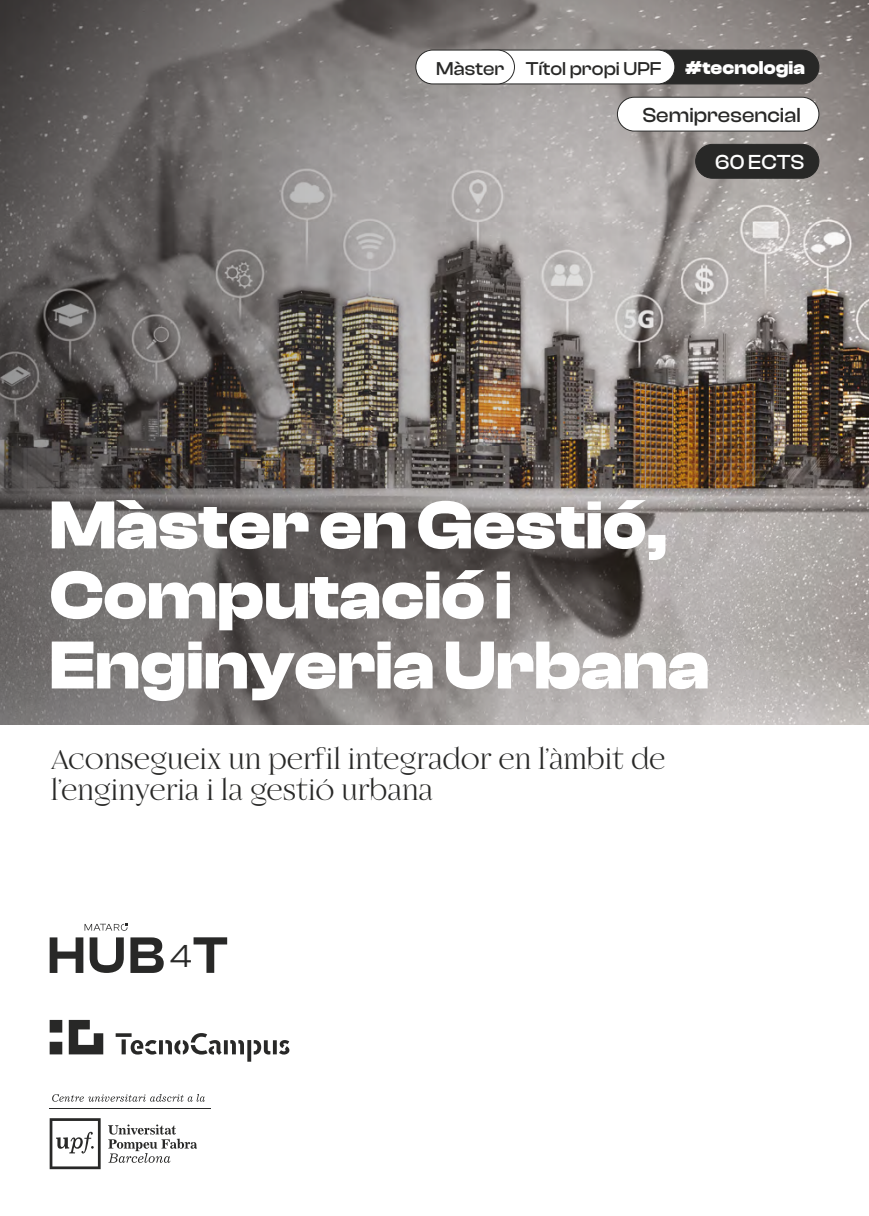
<style>
.page{position:relative;width:869px;height:1216px;background:#fff}
.page>*{position:absolute;margin:0;border:0;box-sizing:border-box;transform-origin:0 0}
.t1{font:700 70px/70px "Clash Display";color:#fff}
.t2{font:32.9px "Clash Display";color:#282827}
.t3{font:31.5px/31.5px "Fogtwo No 5";color:#282827}
.t4{font:500 21px "Clash Display";letter-spacing:.005em;color:#282827}
.t5{font:500 21px "Clash Display";letter-spacing:.005em;color:#fff}
.t6{font:500 19.25px "Clash Display";letter-spacing:.005em;color:#282827}
.t7{font:700 19.25px "Clash Display";letter-spacing:.005em;color:#fff}
</style>
<div class="page">
<img style="left:0;top:0;width:868px;height:724px">
<div style="left:617px;top:97px;width:201px;height:34px;background:#fff;border-radius:17px"></div>
<div style="left:616px;top:97px;width:203px;height:34px;border:1px solid #282827;border-radius:17px"></div>
<div style="left:695px;top:144px;width:123px;height:34px;background:#282827;border-radius:17px"></div>
<div style="left:694px;top:144px;width:125px;height:35px;border:1px solid #282827;border-radius:17px"></div>
<div style="left:640px;top:50px;width:178px;height:34px;background:#282827;border-radius:17px"></div>
<div style="left:640px;top:50px;width:179px;height:34px;border:1px solid #282827;border-radius:17px"></div>
<svg style="left:116px;top:1033px;width:173px;height:28px"></svg>
<svg style="left:50px;top:1019px;width:53px;height:35px"></svg>
<svg style="left:52px;top:1094px;width:153px;height:7px"></svg>
<hr style="left:50px;top:1107px;width:161px;height:1px;background:#282827">
<svg style="left:50px;top:1118px;width:147px;height:51px"></svg>
<svg style="left:84px;top:923px;width:43px;height:7px"></svg>
<svg style="left:50px;top:937px;width:33px;height:35px"></svg>
<svg style="left:90px;top:937px;width:34px;height:35px"></svg>
<svg style="left:130px;top:937px;width:34px;height:35px"></svg>
<svg style="left:193px;top:937px;width:34px;height:35px"></svg>
<div style="left:467px;top:50px;width:207px;height:34px;background:#fff;border-radius:17px"></div>
<div style="left:466px;top:50px;width:209px;height:34px;border:1px solid #282827;border-radius:17px"></div>
<div style="left:415px;top:50px;width:99px;height:34px;background:#fff;border-radius:17px"></div>
<div style="left:415px;top:50px;width:99px;height:34px;border:1px solid #282827;border-radius:17px"></div>
<p class="t6" style="left:436px;top:58px;width:227px">Màster Títol propi UPF</p>
<p class="t7" style="left:685px;top:57px;width:121px">#tecnologia</p>
<p class="t4" style="left:642px;top:103px;width:159px">Semipresencial</p>
<p class="t5" style="left:714px;top:151px;width:90px">60 ECTS</p>
<h1 class="t1" style="left:50px;top:490px;width:661px">Màster en Gestió,<br>Computació i<br>Enginyeria Urbana</h1>
<p class="t3" style="left:51px;top:744px;width:616px">Aconsegueix un perfil integrador en l’àmbit de l’enginyeria i la gestió urbana</p>
<p class="t2" style="left:170px;top:937px;width:24px">4</p>
</div>
